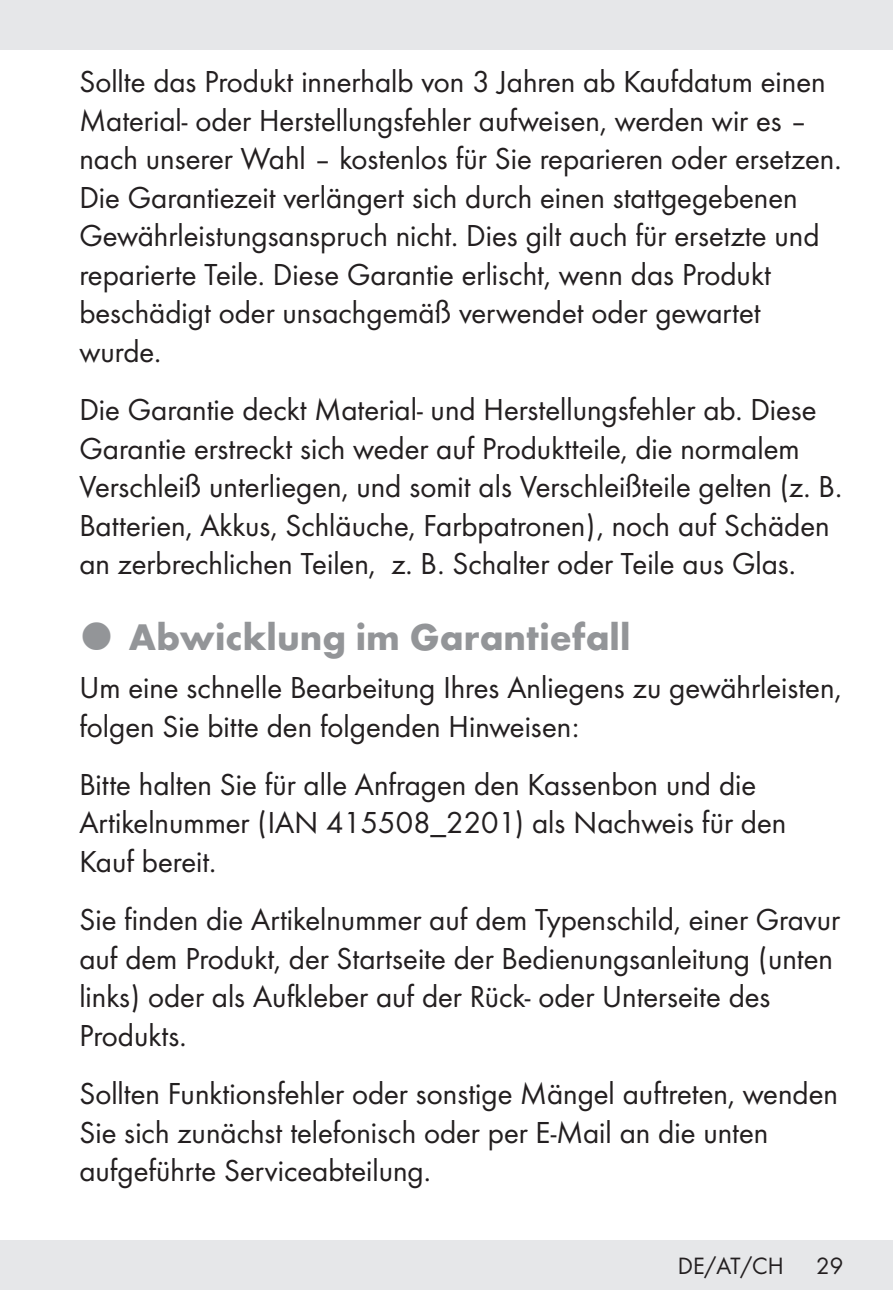
<style>
.page{position:relative;width:893px;height:1290px;background:#fff}
.page>*{position:absolute;margin:0;border:0;box-sizing:border-box;transform-origin:0 0}
.t1{font:700 38.5px "Futura";color:#939598}
.t2{font:31.5px/38.5px "Futura Boo";color:#231f20}
.t3{font:24.5px "Futura Boo";color:#231f20}
</style>
<div class="page">
<div style="left:0;top:1240px;width:893px;height:50px;background:#e6e7e9"></div>
<div style="left:0;top:0;width:893px;height:50px;background:#e6e7e9"></div>
<p class="t2" style="left:79px;top:61px;width:764px">Sollte das Produkt innerhalb von 3 Jahren ab Kaufdatum einen Material- oder Herstellungsfehler aufweisen, werden wir es – nach unserer Wahl – kostenlos für Sie reparieren oder ersetzen.<br>Die Garantiezeit verlängert sich durch einen stattgegebenen Gewährleistungsanspruch nicht. Dies gilt auch für ersetzte und reparierte Teile. Diese Garantie erlischt, wenn das Produkt beschädigt oder unsachgemäß verwendet oder gewartet wurde.</p>
<p class="t2" style="left:79px;top:389px;width:764px">Die Garantie deckt Material- und Herstellungsfehler ab. Diese Garantie erstreckt sich weder auf Produktteile, die normalem Verschleiß unterliegen, und somit als Verschleißteile gelten (z. B.<br>Batterien, Akkus, Schläuche, Farbpatronen), noch auf Schäden an zerbrechlichen Teilen, z. B. Schalter oder Teile aus Glas.</p>
<p class="t1" style="left:129px;top:608px;width:503px">Abwicklung im Garantiefall</p>
<p class="t2" style="left:79px;top:667px;width:764px">Um eine schnelle Bearbeitung Ihres Anliegens zu gewährleisten, folgen Sie bitte den folgenden Hinweisen:</p>
<p class="t2" style="left:79px;top:763px;width:708px">Bitte halten Sie für alle Anfragen den Kassenbon und die<br>Artikelnummer (IAN 415508_2201) als Nachweis für den<br>Kauf bereit.</p>
<p class="t2" style="left:79px;top:899px;width:762px">Sie finden die Artikelnummer auf dem Typenschild, einer Gravur auf dem Produkt, der Startseite der Bedienungsanleitung (unten links) oder als Aufkleber auf der Rück- oder Unterseite des Produkts.</p>
<p class="t2" style="left:79px;top:1073px;width:760px">Sollten Funktionsfehler oder sonstige Mängel auftreten, wenden<br>Sie sich zunächst telefonisch oder per E-Mail an die unten aufgeführte Serviceabteilung.</p>
<p class="t3" style="left:678px;top:1249px;width:107px">DE/AT/CH</p>
<p class="t3" style="left:816px;top:1249px;width:29px">29</p>
</div>
